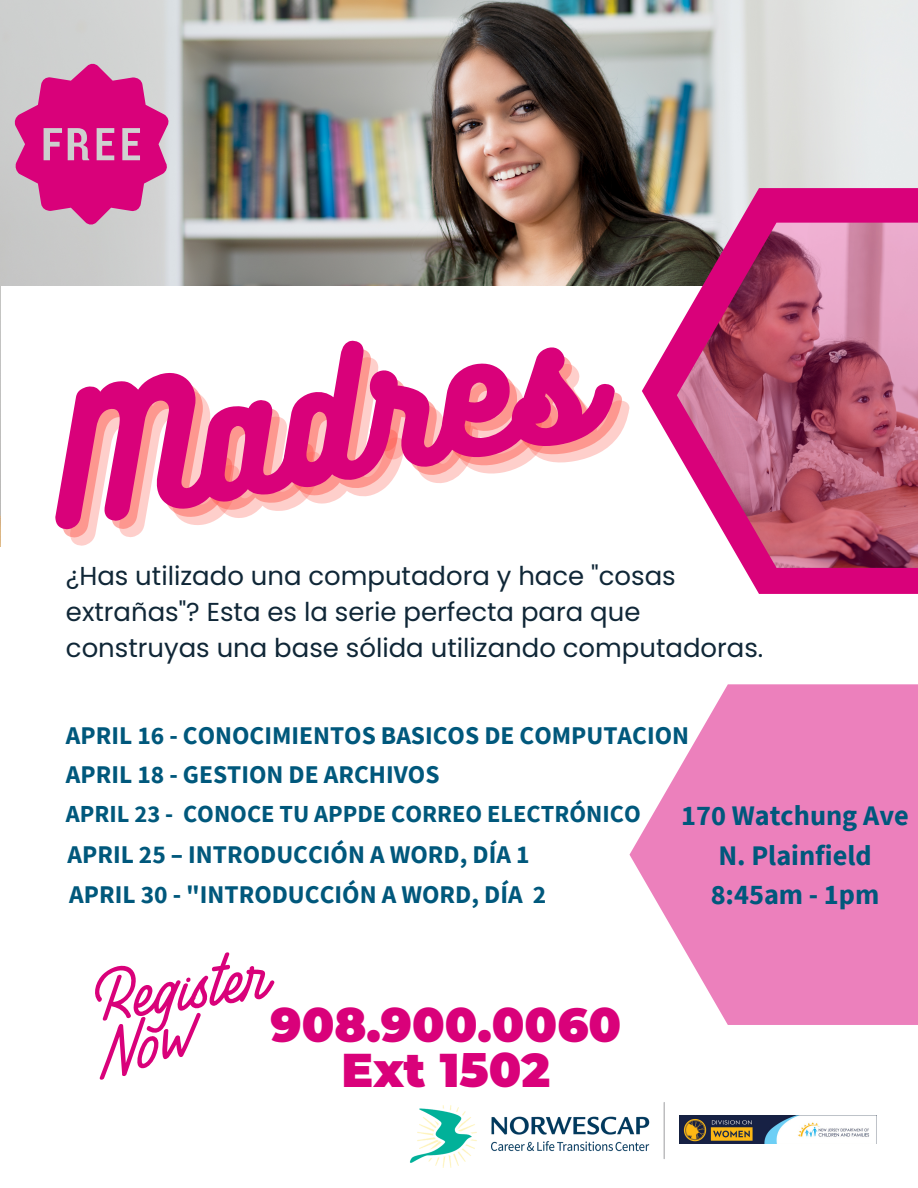
<style>
.page{position:relative;width:918px;height:1188px;background:#fff}
.page>*{position:absolute;margin:0;border:0;box-sizing:border-box;transform-origin:0 0}
.t1{font:157.8px "Bukhari Script";color:#d9017a}
.t2{font:900 47.25px/45px "Montserrat";color:#d9017a;text-align:center}
.t3{font:700 28.35px/39.3px "Source Sans Pro";color:#00587c;text-align:center}
.t4{font:25.95px/36px "Poppins";color:#102737}
.t5{font:700 25.5px "Source Sans Pro";color:#00587c}
.t6{font:700 24.45px "Source Sans Pro";color:#00587c}
.s1{color:rgb(253 97 85/.5)}
</style>
<div class="page">
<img style="left:0;top:0;width:918px;height:547px">
<div style="left:1px;top:286px;width:917px;height:275px;background:#fff"></div>
<svg style="left:642px;top:188px;width:276px;height:406px"></svg>
<img style="left:677px;top:223px;width:241px;height:345px">
<svg style="left:630px;top:684px;width:288px;height:341px;fill:#ec80bc"></svg>
<img style="left:680px;top:1115px;width:196px;height:28px">
<hr style="left:664px;top:1103px;width:1px;height:56px;background:#a7a8aa">
<img style="left:410px;top:1105px;width:240px;height:63px">
<svg style="left:14px;top:63px;width:156px;height:162px;background:#d4509a"></svg>
<svg style="left:95px;top:952px;width:180px;height:128px"></svg>
<h5 class="t1" style="left:43px;top:363px;width:535px;rotate:-10deg"><span class="s1">M</span>adres</h5>
<p class="t4" style="left:66px;top:557px;width:699px">¿Has utilizado una computadora y hace "cosas extrañas"? Esta es la serie perfecta para que construyas una base sólida utilizando computadoras.</p>
<h4 class="t5" style="left:66px;top:719px;width:625px">APRIL 16 - CONOCIMIENTOS BASICOS DE COMPUTACION</h4>
<h3 class="t5" style="left:66px;top:758px;width:375px">APRIL 18 - GESTION DE ARCHIVOS</h3>
<h3 class="t6" style="left:66px;top:798px;width:576px">APRIL 23 - CONOCE TU APPDE CORREO ELECTRÓNICO</h3>
<p class="t5" style="left:68px;top:838px;width:463px">APRIL 25 – INTRODUCCIÓN A WORD, DÍA 1</p>
<h3 class="t5" style="left:69px;top:878px;width:478px">APRIL 30 - "INTRODUCCIÓN A WORD, DÍA 2</h3>
<h1 class="t3" style="left:681px;top:796px;width:229px">170 Watchung Ave<br>N. Plainfield<br>8:45am - 1pm</h1>
<p class="t2" style="left:271px;top:1002px;width:352px">908.900.0060<br>Ext 1502</p>
</div>
